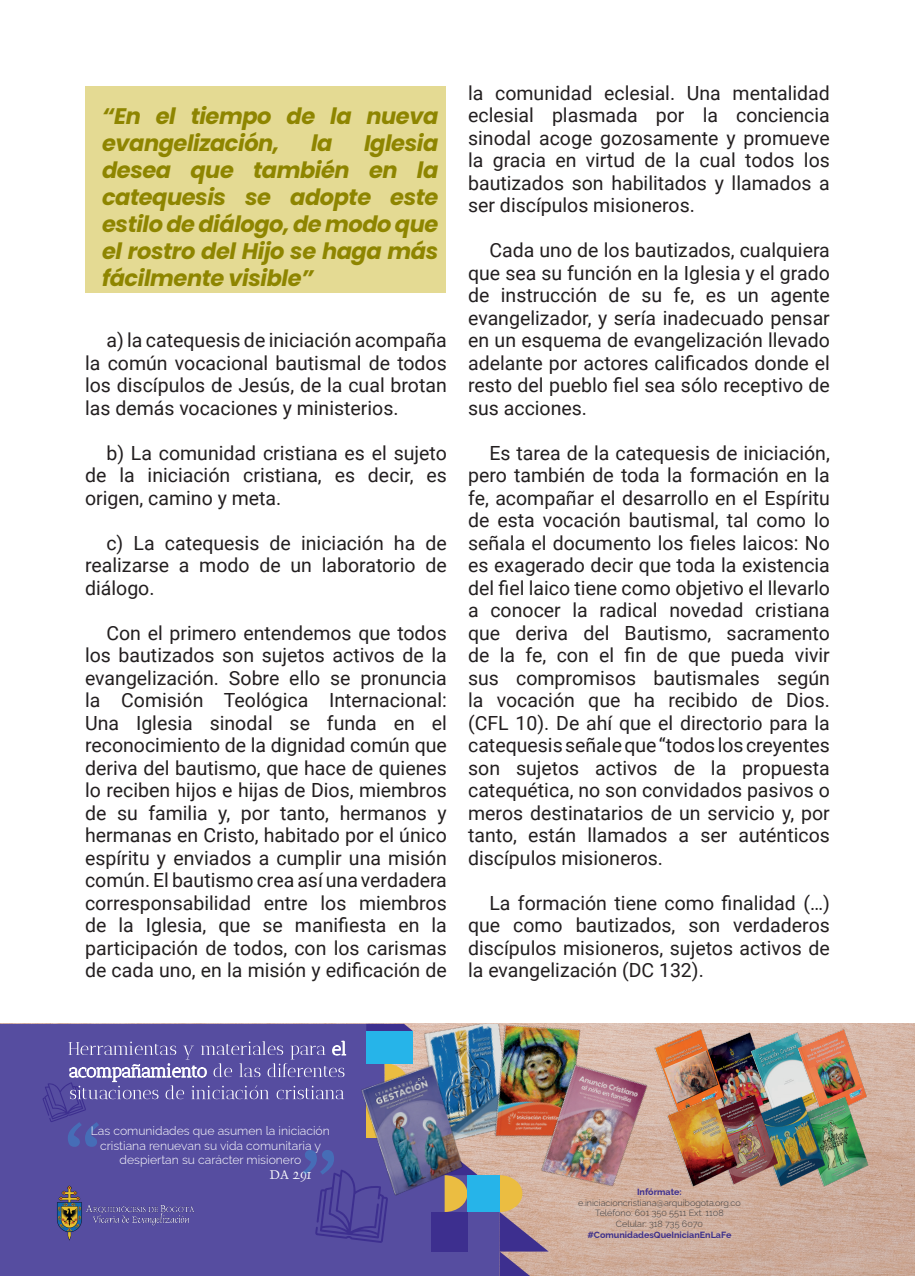
<style>
.page{position:relative;width:915px;height:1276px;background:#fff}
.page>*{position:absolute;margin:0;border:0;box-sizing:border-box;transform-origin:0 0}
.destacado{font:italic 700 22.5px/27px "Poppins";letter-spacing:-.02em;color:#8e8500}
.texto{font:19.5px/22.5px "Roboto";color:#231f20;text-align:justify}
.t1{font:14.7px "Dauphin Plain";color:#fff}
.t2{font:100 12.15px/14.7px "Raleway";color:#fff;text-align:center}
.t3{font:100 9px/10.8px "Raleway";color:#3e3e3f;text-align:center}
.s1{color:#3d2f8f}
.s2{color:#3c2f8b}
</style>
<div class="page">
<div style="left:86px;top:86px;width:360px;height:206px;background:#e4da93"></div>
<img style="left:548px;top:1024px;width:366px;height:252px">
<div style="left:0;top:1024px;width:499px;height:252px;background:#564da0"></div>
<div style="left:431px;top:1212px;width:36px;height:39px;background:#3d2f8f"></div>
<svg style="left:499px;top:1270px;width:49px;height:6px"></svg>
<svg style="left:42px;top:1040px;width:389px;height:203px;background:#5c54a4"></svg>
<img style="left:766px;top:1024px;width:142px;height:58px">
<img style="left:737px;top:1024px;width:29px;height:56px">
<img style="left:867px;top:1082px;width:44px;height:120px">
<img style="left:780px;top:1082px;width:87px;height:120px">
<img style="left:737px;top:1080px;width:84px;height:120px">
<img style="left:737px;top:1082px;width:43px;height:120px">
<img style="left:288px;top:1038px;width:154px;height:187px">
<img style="left:442px;top:1024px;width:295px;height:246px">
<img style="left:49px;top:1181px;width:153px;height:61px">
<p class="destacado" style="left:102px;top:102px;width:337px">“En el tiempo de la nueva evangelización,</p>
<p class="destacado" style="left:102px;top:129px;width:337px;text-align:justify;text-indent:262px">Iglesia desea que también en la catequesis se adopte este estilo de diálogo, de modo que el rostro del Hijo se haga más fácilmente visible”</p>
<p class="destacado" style="left:311px;top:129px;width:23px">la</p>
<p class="texto" style="left:85px;top:328px;width:363px;text-indent:21px">a) la catequesis de iniciación acompaña la común vocacional bautismal de todos los discípulos de Jesús, de la cual brotan las demás vocaciones y ministerios.</p>
<p class="texto" style="left:85px;top:441px;width:363px;text-indent:21px">b) La comunidad cristiana es el sujeto de la iniciación cristiana, es decir, es origen, camino y meta.</p>
<p class="texto" style="left:85px;top:531px;width:363px;text-indent:21px">c) La catequesis de iniciación ha de realizarse a modo de un laboratorio de diálogo.</p>
<p class="texto" style="left:85px;top:621px;width:363px;text-indent:21px">Con el primero entendemos que todos los bautizados son sujetos activos de la evangelización. Sobre ello se pronuncia la Comisión Teológica Internacional:<br>Una Iglesia sinodal se funda en el reconocimiento de la dignidad común que deriva del bautismo, que hace de quienes lo reciben hijos e hijas de Dios, miembros de su familia y, por tanto, hermanos y hermanas en Cristo, habitado por el único espíritu y enviados a cumplir una misión común. El bautismo crea así una verdadera corresponsabilidad entre los miembros de la Iglesia, que se manifiesta en la participación de todos, con los carismas de cada uno, en la misión y edificación de</p>
<p class="texto" style="left:468px;top:81px;width:363px">la comunidad eclesial. Una mentalidad eclesial plasmada por la conciencia sinodal acoge gozosamente y promueve la gracia en virtud de la cual todos los bautizados son habilitados y llamados a ser discípulos misioneros.</p>
<p class="texto" style="left:468px;top:238px;width:363px;text-indent:21px">Cada uno de los bautizados, cualquiera que sea su función en la Iglesia y el grado de instrucción de su fe, es un agente evangelizador, y sería inadecuado pensar en un esquema de evangelización llevado adelante por actores calificados donde el resto del pueblo fiel sea sólo receptivo de sus acciones.</p>
<p class="texto" style="left:468px;top:441px;width:363px;text-indent:21px">Es tarea de la catequesis de iniciación, pero también de toda la formación en la fe, acompañar el desarrollo en el Espíritu de esta vocación bautismal, tal como lo señala el documento los fieles laicos: No es exagerado decir que toda la existencia del fiel laico tiene como objetivo el llevarlo a conocer la radical novedad cristiana que deriva del Bautismo, sacramento de la fe, con el fin de que pueda vivir sus compromisos bautismales según la vocación que ha recibido de Dios. (CFL 10). De ahí que el directorio para la catequesis señale que “todos los creyentes son sujetos activos de la propuesta catequética, no son convidados pasivos o meros destinatarios de un servicio y, por tanto, están llamados a ser auténticos discípulos misioneros.</p>
<p class="texto" style="left:468px;top:891px;width:363px;text-indent:21px">La formación tiene como finalidad (…) que como bautizados, son verdaderos discípulos misioneros, sujetos activos de la evangelización (DC 132).</p>
<p class="t2" style="left:91px;top:1122px;width:240px">Las comunidades que asumen la iniciación cristiana renuevan su vida comunitaria y despiertan su carácter misionero</p>
<p class="t1" style="left:270px;top:1165px;width:43px">DA 291</p>
<p class="t3" style="left:578px;top:1185px;width:164px"><span class="s1">Infórmate: </span>e.iniciacioncristiana@arquibogota.org.co<br>Teléfono: 601 350 5511 Ext. 1108<br>Celular: 318 735 6070 <span class="s2">#ComunidadesQueInicianEnLaFe</span></p>
</div>
